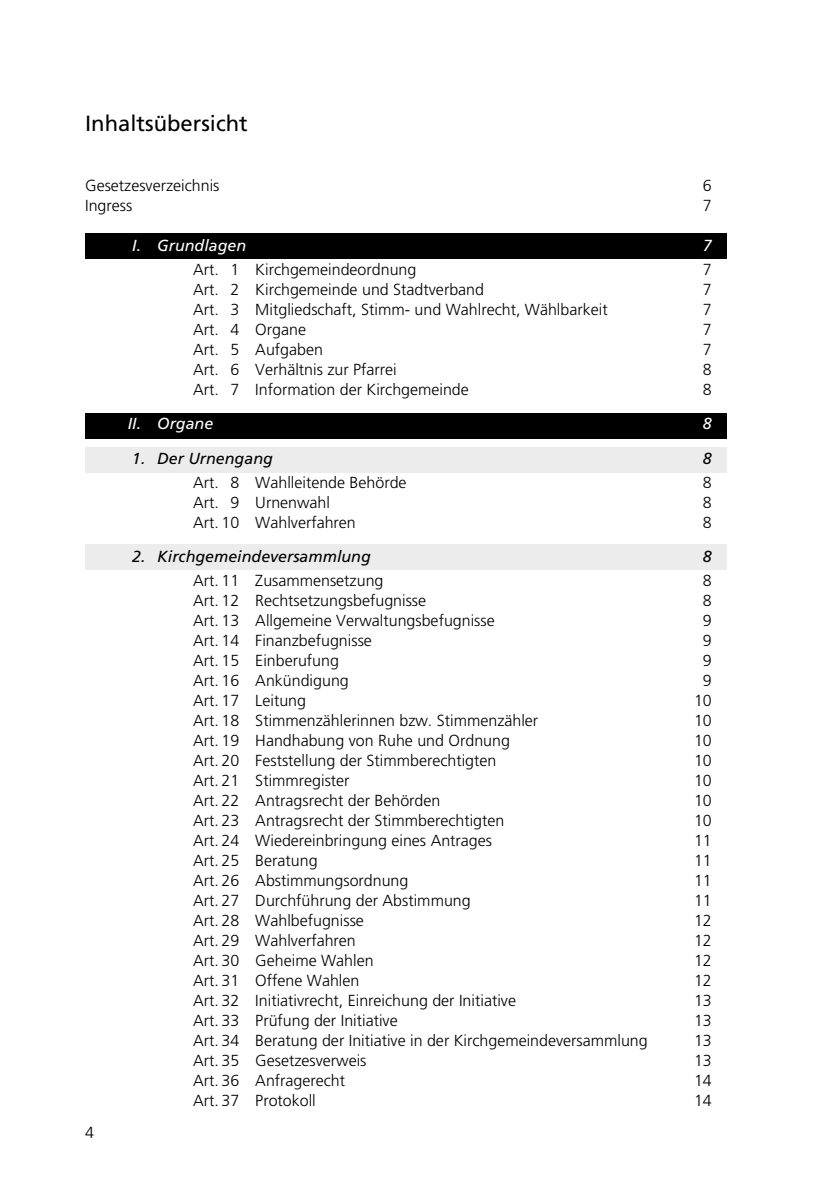
<style>
.page{position:relative;width:840px;height:1191px;background:#fff}
.page>*{position:absolute;margin:0;border:0;box-sizing:border-box;transform-origin:0 0}
.t1{font:22px "Frutiger";color:#000}
.t2{font:300 16px "Frutiger";color:#000}
.t3{font:italic 16px "Frutiger";color:#000}
.t4{font:italic 16px "Frutiger";color:#fff}
</style>
<div class="page">
<div style="left:85px;top:413px;width:641px;height:25px;background:#000"></div>
<div style="left:85px;top:233px;width:641px;height:26px;background:#000"></div>
<div style="left:85px;top:544px;width:641px;height:25px;background:#ececed"></div>
<div style="left:85px;top:447px;width:641px;height:25px;background:#ececed"></div>
<h1 class="t1" style="left:85px;top:110px;width:164px">Inhaltsübersicht</h1>
<p class="t2" style="left:85px;top:176px;width:136px">Gesetzesverzeichnis</p>
<p class="t2" style="left:702px;top:176px;width:10px">6</p>
<p class="t2" style="left:85px;top:196px;width:49px">Ingress</p>
<p class="t2" style="left:702px;top:196px;width:10px">7</p>
<p class="t2" style="left:85px;top:1123px;width:10px">4</p>
<p class="t4" style="left:132px;top:236px;width:115px">I. Grundlagen</p>
<p class="t4" style="left:702px;top:236px;width:10px">7</p>
<p class="t2" style="left:193px;top:261px;width:224px">Art. 1 Kirchgemeindeordnung</p>
<p class="t2" style="left:702px;top:261px;width:10px">7</p>
<p class="t2" style="left:193px;top:281px;width:292px">Art. 2 Kirchgemeinde und Stadtverband</p>
<p class="t2" style="left:702px;top:281px;width:10px">7</p>
<p class="t2" style="left:193px;top:301px;width:415px">Art. 3 Mitgliedschaft, Stimm- und Wahlrecht, Wählbarkeit</p>
<p class="t2" style="left:702px;top:301px;width:10px">7</p>
<p class="t2" style="left:193px;top:321px;width:114px">Art. 4 Organe</p>
<p class="t2" style="left:702px;top:321px;width:10px">7</p>
<p class="t2" style="left:193px;top:341px;width:131px">Art. 5 Aufgaben</p>
<p class="t2" style="left:702px;top:341px;width:10px">7</p>
<p class="t2" style="left:193px;top:361px;width:205px">Art. 6 Verhältnis zur Pfarrei</p>
<p class="t2" style="left:702px;top:361px;width:10px">8</p>
<p class="t2" style="left:193px;top:381px;width:277px">Art. 7 Information der Kirchgemeinde</p>
<p class="t2" style="left:702px;top:381px;width:10px">8</p>
<p class="t4" style="left:128px;top:414px;width:87px">II. Organe</p>
<p class="t4" style="left:702px;top:414px;width:10px">8</p>
<p class="t3" style="left:132px;top:448px;width:142px">1. Der Urnengang</p>
<p class="t3" style="left:702px;top:448px;width:10px">8</p>
<p class="t2" style="left:193px;top:473px;width:215px">Art. 8 Wahlleitende Behörde</p>
<p class="t2" style="left:702px;top:473px;width:10px">8</p>
<p class="t2" style="left:193px;top:493px;width:138px">Art. 9 Urnenwahl</p>
<p class="t2" style="left:702px;top:493px;width:10px">8</p>
<p class="t2" style="left:193px;top:513px;width:164px">Art. 10 Wahlverfahren</p>
<p class="t2" style="left:702px;top:513px;width:10px">8</p>
<p class="t3" style="left:132px;top:546px;width:240px">2. Kirchgemeindeversammlung</p>
<p class="t3" style="left:702px;top:546px;width:10px">8</p>
<p class="t2" style="left:193px;top:571px;width:192px">Art. 11 Zusammensetzung</p>
<p class="t2" style="left:702px;top:571px;width:10px">8</p>
<p class="t2" style="left:193px;top:591px;width:234px">Art. 12 Rechtsetzungsbefugnisse</p>
<p class="t2" style="left:702px;top:591px;width:10px">8</p>
<p class="t2" style="left:193px;top:611px;width:303px">Art. 13 Allgemeine Verwaltungsbefugnisse</p>
<p class="t2" style="left:702px;top:611px;width:10px">9</p>
<p class="t2" style="left:193px;top:631px;width:180px">Art. 14 Finanzbefugnisse</p>
<p class="t2" style="left:702px;top:631px;width:10px">9</p>
<p class="t2" style="left:193px;top:651px;width:147px">Art. 15 Einberufung</p>
<p class="t2" style="left:702px;top:651px;width:10px">9</p>
<p class="t2" style="left:193px;top:671px;width:157px">Art. 16 Ankündigung</p>
<p class="t2" style="left:702px;top:671px;width:10px">9</p>
<p class="t2" style="left:193px;top:691px;width:114px">Art. 17 Leitung</p>
<p class="t2" style="left:693px;top:691px;width:19px">10</p>
<p class="t2" style="left:193px;top:711px;width:346px">Art. 18 Stimmenzählerinnen bzw. Stimmenzähler</p>
<p class="t2" style="left:693px;top:711px;width:19px">10</p>
<p class="t2" style="left:193px;top:731px;width:318px">Art. 19 Handhabung von Ruhe und Ordnung</p>
<p class="t2" style="left:693px;top:731px;width:19px">10</p>
<p class="t2" style="left:193px;top:751px;width:304px">Art. 20 Feststellung der Stimmberechtigten</p>
<p class="t2" style="left:693px;top:751px;width:19px">10</p>
<p class="t2" style="left:193px;top:771px;width:158px">Art. 21 Stimmregister</p>
<p class="t2" style="left:693px;top:771px;width:19px">10</p>
<p class="t2" style="left:193px;top:791px;width:248px">Art. 22 Antragsrecht der Behörden</p>
<p class="t2" style="left:693px;top:791px;width:19px">10</p>
<p class="t2" style="left:193px;top:811px;width:312px">Art. 23 Antragsrecht der Stimmberechtigten</p>
<p class="t2" style="left:693px;top:811px;width:19px">10</p>
<p class="t2" style="left:193px;top:831px;width:300px">Art. 24 Wiedereinbringung eines Antrages</p>
<p class="t2" style="left:693px;top:831px;width:19px">11</p>
<p class="t2" style="left:193px;top:851px;width:126px">Art. 25 Beratung</p>
<p class="t2" style="left:693px;top:851px;width:19px">11</p>
<p class="t2" style="left:193px;top:871px;width:216px">Art. 26 Abstimmungsordnung</p>
<p class="t2" style="left:693px;top:871px;width:19px">11</p>
<p class="t2" style="left:193px;top:891px;width:279px">Art. 27 Durchführung der Abstimmung</p>
<p class="t2" style="left:693px;top:891px;width:19px">11</p>
<p class="t2" style="left:193px;top:911px;width:172px">Art. 28 Wahlbefugnisse</p>
<p class="t2" style="left:693px;top:911px;width:19px">12</p>
<p class="t2" style="left:193px;top:931px;width:164px">Art. 29 Wahlverfahren</p>
<p class="t2" style="left:693px;top:931px;width:19px">12</p>
<p class="t2" style="left:193px;top:951px;width:182px">Art. 30 Geheime Wahlen</p>
<p class="t2" style="left:693px;top:951px;width:19px">12</p>
<p class="t2" style="left:193px;top:971px;width:167px">Art. 31 Offene Wahlen</p>
<p class="t2" style="left:693px;top:971px;width:19px">12</p>
<p class="t2" style="left:193px;top:991px;width:324px">Art. 32 Initiativrecht, Einreichung der Initiative</p>
<p class="t2" style="left:693px;top:991px;width:19px">13</p>
<p class="t2" style="left:193px;top:1011px;width:206px">Art. 33 Prüfung der Initiative</p>
<p class="t2" style="left:693px;top:1011px;width:19px">13</p>
<p class="t2" style="left:193px;top:1031px;width:456px">Art. 34 Beratung der Initiative in der Kirchgemeindeversammlung</p>
<p class="t2" style="left:693px;top:1031px;width:19px">13</p>
<p class="t2" style="left:193px;top:1051px;width:175px">Art. 35 Gesetzesverweis</p>
<p class="t2" style="left:693px;top:1051px;width:19px">13</p>
<p class="t2" style="left:193px;top:1071px;width:153px">Art. 36 Anfragerecht</p>
<p class="t2" style="left:693px;top:1071px;width:19px">14</p>
<p class="t2" style="left:193px;top:1091px;width:124px">Art. 37 Protokoll</p>
<p class="t2" style="left:693px;top:1091px;width:19px">14</p>
</div>
